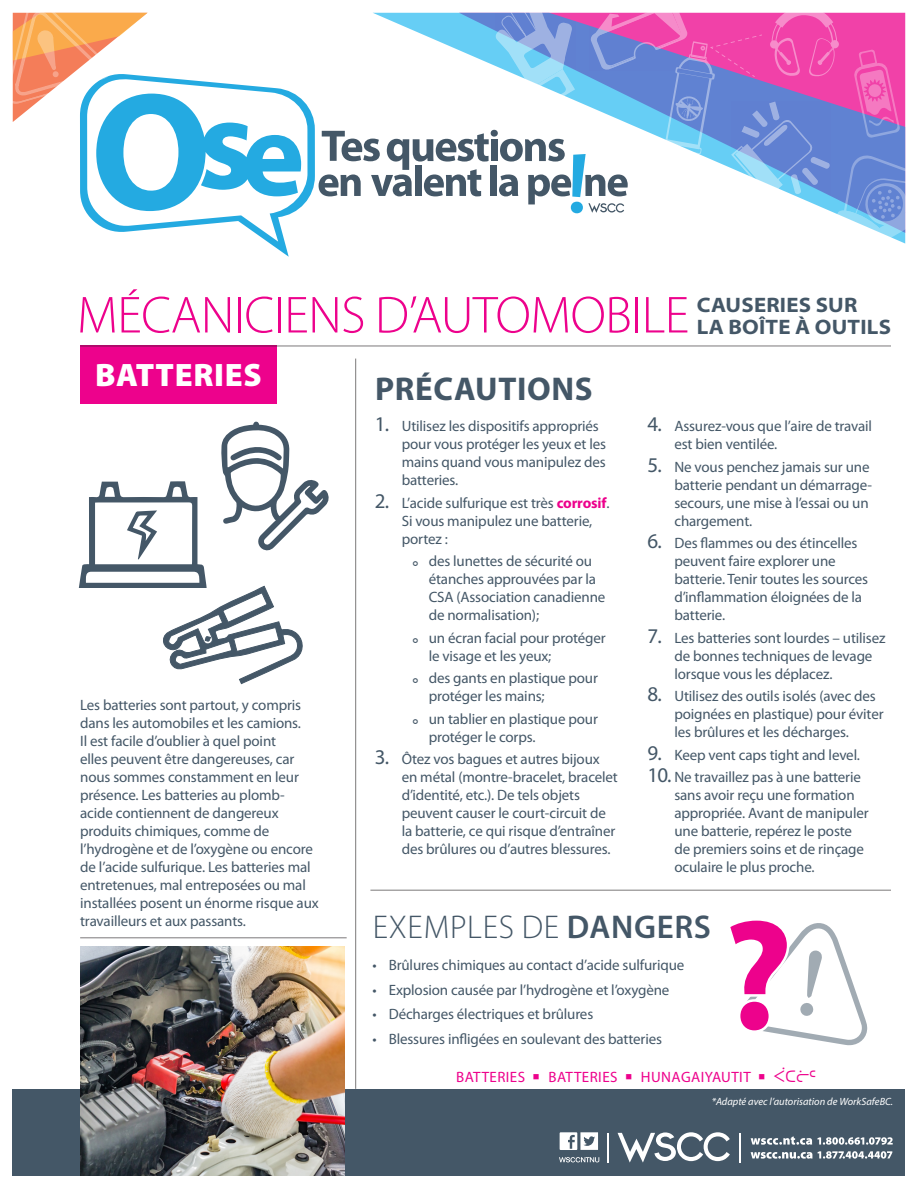
<style>
.page{position:relative;width:918px;height:1188px;background:#fff}
.page>*{position:absolute;margin:0;border:0;box-sizing:border-box;transform-origin:0 0}
.t1{font:700 157.5px "Myriad Pro";color:#ed028c}
.Heading_1{font:300 52.5px "Myriad Pro";letter-spacing:-.01em;color:#ed028c}
.Heading_2{font:300 33px "Myriad Pro";letter-spacing:.02em;color:#445767}
.Heading_2-2{font:700 33px "Myriad Pro";letter-spacing:.02em;color:#445767}
.t2{font:900 32.55px "Myriad Pro";letter-spacing:.02em;color:#fff}
.Heading_1-2{font:700 semi-expanded 21px/22.5px "Myriad Pro";letter-spacing:.01em;color:#445767}
.Body_Text{font:15px/18px "Myriad Pro";letter-spacing:-.01em;color:#445767}
.Body_Text-2{font:15px "Myriad Pro";letter-spacing:.03em;color:#ed028c}
.Body_Text-3{font:italic 10.5px "Myriad Pro";color:#fff}
.s1{font-size:21px}
.s2{font-weight:700;color:#ed028c}
.s3{font-weight:600}
.s4{font-family:"Pigiarniq"}
</style>
<div class="page">
<div style="left:13px;top:1089px;width:892px;height:86px;background:#445767"></div>
<svg style="left:751px;top:1151px;width:141px;height:8px"></svg>
<svg style="left:751px;top:1136px;width:142px;height:9px"></svg>
<hr style="left:739px;top:1133px;width:2px;height:29px;background:#fff">
<hr style="left:607px;top:1133px;width:2px;height:29px;background:#fff">
<svg style="left:560px;top:1132px;width:38px;height:18px"></svg>
<svg style="left:559px;top:1157px;width:40px;height:5px"></svg>
<svg style="left:618px;top:1132px;width:112px;height:31px"></svg>
<hr style="left:355px;top:359px;width:1px;height:730px;background:#231f20">
<hr style="left:370px;top:890px;width:521px;height:1px;background:#231f20">
<hr style="left:80px;top:937px;width:267px;height:1px;background:#231f20">
<svg style="left:743px;top:923px;width:125px;height:122px"></svg>
<div style="left:80px;top:346px;width:196px;height:58px;background:#ed028c"></div>
<hr style="left:80px;top:346px;width:811px;height:1px;background:#231f20">
<svg style="left:79px;top:422px;width:250px;height:263px"></svg>
<svg style="left:12px;top:12px;width:477px;height:245px"></svg>
<svg style="left:495px;top:12px;width:410px;height:232px"></svg>
<img style="left:80px;top:946px;width:265px;height:229px">
<p class="Heading_1" style="left:77px;top:283px;width:614px">MÉCANICIENS D’AUTOMOBILE</p>
<p class="Heading_1-2" style="left:697px;top:293px;width:196px">CAUSERIES SUR<br>LA BOÎTE À OUTILS</p>
<p class="t2" style="left:95px;top:357px;width:168px">BATTERIES</p>
<p class="Heading_2-2" style="left:375px;top:367px;width:219px">PRÉCAUTIONS</p>
<p class="Body_Text" style="left:402px;top:417px;width:206px;text-indent:-27px"><span class="s1">1.</span> Utilisez les dispositifs appropriés pour vous protéger les yeux et les mains quand vous manipulez des batteries.</p>
<p class="Body_Text" style="left:402px;top:494px;width:209px;text-indent:-27px"><span class="s1">2.</span> L’acide sulfurique est très <span class="s2">corrosif</span>.<br>Si vous manipulez une batterie, portez :</p>
<p class="Body_Text" style="left:429px;top:552px;width:178px">des lunettes de sécurité ou étanches approuvées par la<br>CSA (Association canadienne de normalisation);</p>
<p class="Body_Text" style="left:429px;top:629px;width:178px">un écran facial pour protéger le visage et les yeux;</p>
<p class="Body_Text" style="left:429px;top:669px;width:171px">des gants en plastique pour protéger les mains;</p>
<p class="Body_Text" style="left:429px;top:710px;width:171px">un tablier en plastique pour protéger le corps.</p>
<p class="Body_Text" style="left:402px;top:750px;width:218px;text-indent:-27px"><span class="s1">3.</span> Ôtez vos bagues et autres bijoux en métal (montre-bracelet, bracelet d’identité, etc.). De tels objets peuvent causer le court-circuit de la batterie, ce qui risque d’entraîner des brûlures ou d’autres blessures.</p>
<p class="Body_Text" style="left:674px;top:417px;width:199px;text-indent:-27px"><span class="s1">4.</span> Assurez-vous que l’aire de travail est bien ventilée.</p>
<p class="Body_Text" style="left:674px;top:458px;width:199px;text-indent:-27px"><span class="s1">5.</span> Ne vous penchez jamais sur une batterie pendant un démarrage&shy;secours, une mise à l’essai ou un chargement.</p>
<p class="Body_Text" style="left:674px;top:534px;width:195px;text-indent:-27px"><span class="s1">6.</span> Des flammes ou des étincelles peuvent faire explorer une batterie. Tenir toutes les sources d’inflammation éloignées de la batterie.</p>
<p class="Body_Text" style="left:674px;top:629px;width:213px;text-indent:-27px"><span class="s1">7.</span> Les batteries sont lourdes – utilisez de bonnes techniques de levage lorsque vous les déplacez.</p>
<p class="Body_Text" style="left:674px;top:687px;width:211px;text-indent:-27px"><span class="s1">8.</span> Utilisez des outils isolés (avec des poignées en plastique) pour éviter les brûlures et les décharges.</p>
<p class="Body_Text" style="left:647px;top:746px;width:214px"><span class="s1">9.</span> Keep vent caps tight and level.</p>
<p class="Body_Text" style="left:674px;top:768px;width:196px;text-indent:-27px"><span class="s1">10.</span> Ne travaillez pas à une batterie sans avoir reçu une formation appropriée. Avant de manipuler une batterie, repérez le poste de premiers soins et de rinçage oculaire le plus proche.</p>
<p class="Body_Text" style="left:80px;top:695px;width:240px">Les batteries sont partout, y compris dans les automobiles et les camions.<br>Il est facile d’oublier à quel point<br>elles peuvent être dangereuses, car nous sommes constamment en leur présence. Les batteries au plomb&shy;acide contiennent de dangereux produits chimiques, comme de l’hydrogène et de l’oxygène ou encore de l’acide sulfurique. Les batteries mal entretenues, mal entreposées ou mal installées posent un énorme risque aux travailleurs et aux passants.</p>
<p class="Heading_2" style="left:373px;top:908px;width:340px">EXEMPLES DE <span class="s3">DANGERS</span></p>
<p class="Body_Text" style="left:373px;top:956px;width:313px">• Brûlures chimiques au contact d’acide sulfurique</p>
<p class="Body_Text" style="left:373px;top:980px;width:298px">• Explosion causée par l’hydrogène et l’oxygène</p>
<p class="Body_Text" style="left:373px;top:1005px;width:222px">• Décharges électriques et brûlures</p>
<p class="Body_Text" style="left:373px;top:1030px;width:291px">• Blessures infligées en soulevant des batteries</p>
<p class="t1" style="left:723px;top:873px;width:72px">?</p>
<p class="Body_Text-2" style="left:456px;top:1068px;width:361px">BATTERIES ■ BATTERIES ■ HUNAGAIYAUTIT ■ <span class="s4">ᐹᑕᓖᑦ</span></p>
<p class="Body_Text-3" style="left:712px;top:1095px;width:183px">*Adapté avec l’autorisation de WorkSafeBC.</p>
</div>
